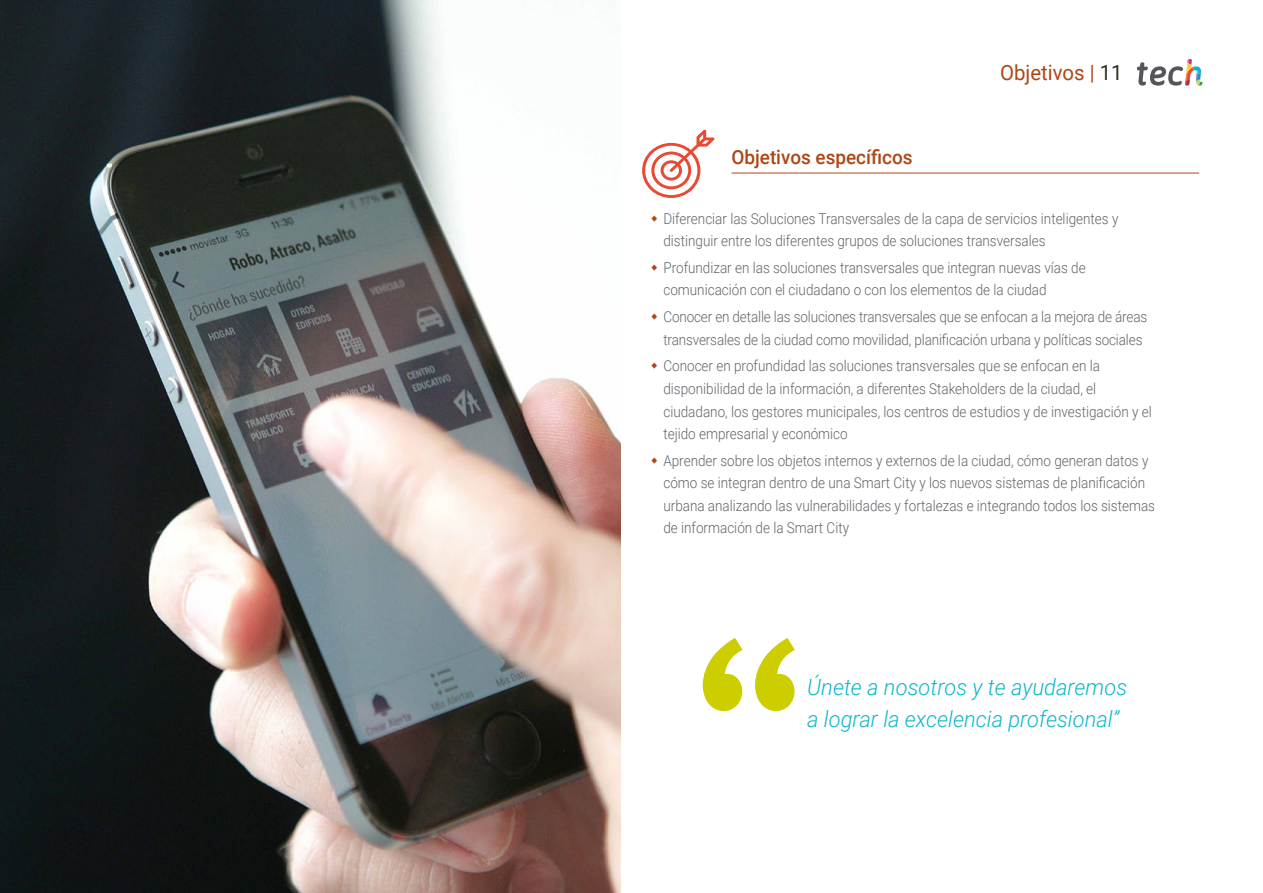
<style>
.page{position:relative;width:1263px;height:893px;background:#fff}
.page>*{position:absolute;margin:0;border:0;box-sizing:border-box;transform-origin:0 0}
.t1{font:italic 300 22.5px/31.5px "Roboto";color:#0fb6cf}
.t2{font:21px "Roboto";color:#ae4615}
.t3{font:500 19.5px "Roboto";color:#ae4615}
.t4{font:300 15px/22.5px "Roboto";color:#61646a;scale:.9 1}
.s1{color:#312e20}
</style>
<div class="page">
<hr style="left:731px;top:173px;width:468px;height:1px;background:#ae4615">
<svg style="left:642px;top:130px;width:72px;height:68px"></svg>
<img style="left:0;top:0;width:621px;height:893px">
<svg style="left:1137px;top:59px;width:65px;height:27px"></svg>
<svg style="left:703px;top:638px;width:92px;height:73px"></svg>
<h3 class="t3" style="left:731px;top:144px;width:183px">Objetivos específicos</h3>
<h2 class="t2" style="left:1000px;top:57px;width:124px">Objetivos | <span class="s1">11</span></h2>
<p class="t4" style="left:663px;top:207px;width:507px">Diferenciar las Soluciones Transversales de la capa de servicios inteligentes y distinguir entre los diferentes grupos de soluciones transversales</p>
<p class="t4" style="left:663px;top:256px;width:471px">Profundizar en las soluciones transversales que integran nuevas vías de comunicación con el ciudadano o con los elementos de la ciudad</p>
<p class="t4" style="left:663px;top:305px;width:539px">Conocer en detalle las soluciones transversales que se enfocan a la mejora de áreas transversales de la ciudad como movilidad, planificación urbana y políticas sociales</p>
<p class="t4" style="left:663px;top:354px;width:544px">Conocer en profundidad las soluciones transversales que se enfocan en la disponibilidad de la información, a diferentes Stakeholders de la ciudad, el ciudadano, los gestores municipales, los centros de estudios y de investigación y el tejido empresarial y económico</p>
<p class="t4" style="left:663px;top:449px;width:548px">Aprender sobre los objetos internos y externos de la ciudad, cómo generan datos y cómo se integran dentro de una Smart City y los nuevos sistemas de planificación urbana analizando las vulnerabilidades y fortalezas e integrando todos los sistemas de información de la Smart City</p>
<h1 class="t1" style="left:807px;top:670px;width:322px">Únete a nosotros y te ayudaremos a lograr la excelencia profesional”</h1>
</div>
